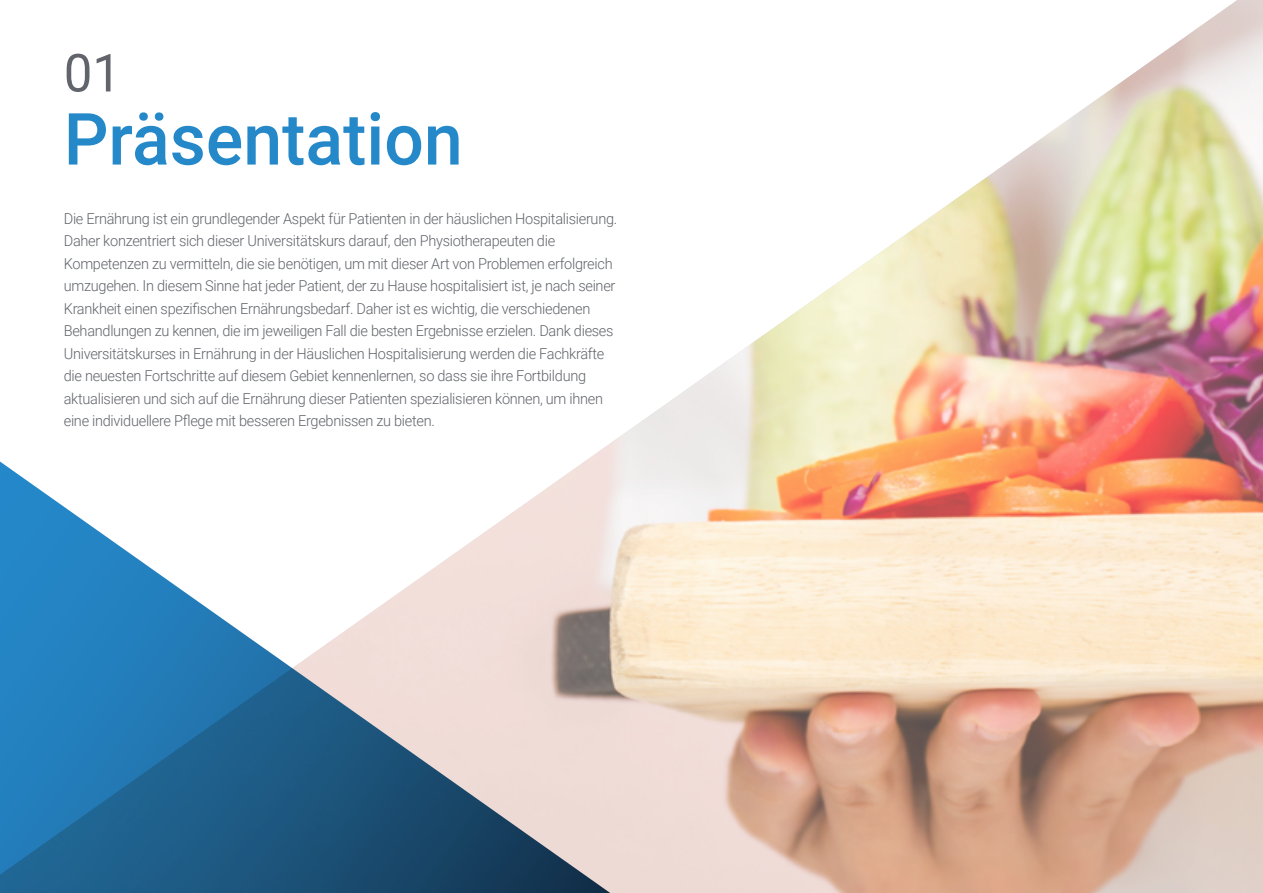
<style>
.page{position:relative;width:1263px;height:893px;background:#fff}
.page>*{position:absolute;margin:0;border:0;box-sizing:border-box;transform-origin:0 0}
.t1{font:500 72px "Roboto";color:#2488c9}
.t2{font:52.5px "Roboto";color:#61646a}
.t3{font:300 15px/22.5px "Roboto";letter-spacing:-.02em;color:#61646a}
</style>
<div class="page">
<img style="left:607px;top:0;width:656px;height:893px">
<svg style="left:0;top:446px;width:640px;height:447px"></svg>
<h2 class="t2" style="left:64px;top:36px;width:59px">01</h2>
<h1 class="t1" style="left:64px;top:89px;width:400px">Präsentation</h1>
<p class="t3" style="left:64px;top:207px;width:555px">Die Ernährung ist ein grundlegender Aspekt für Patienten in der häuslichen Hospitalisierung.<br>Daher konzentriert sich dieser Universitätskurs darauf, den Physiotherapeuten die Kompetenzen zu vermitteln, die sie benötigen, um mit dieser Art von Problemen erfolgreich umzugehen. In diesem Sinne hat jeder Patient, der zu Hause hospitalisiert ist, je nach seiner Krankheit einen spezifischen Ernährungsbedarf. Daher ist es wichtig, die verschiedenen Behandlungen zu kennen, die im jeweiligen Fall die besten Ergebnisse erzielen. Dank dieses Universitätskurses in Ernährung in der Häuslichen Hospitalisierung werden die Fachkräfte die neuesten Fortschritte auf diesem Gebiet kennenlernen, so dass sie ihre Fortbildung aktualisieren und sich auf die Ernährung dieser Patienten spezialisieren können, um ihnen eine individuellere Pflege mit besseren Ergebnissen zu bieten.</p>
</div>
